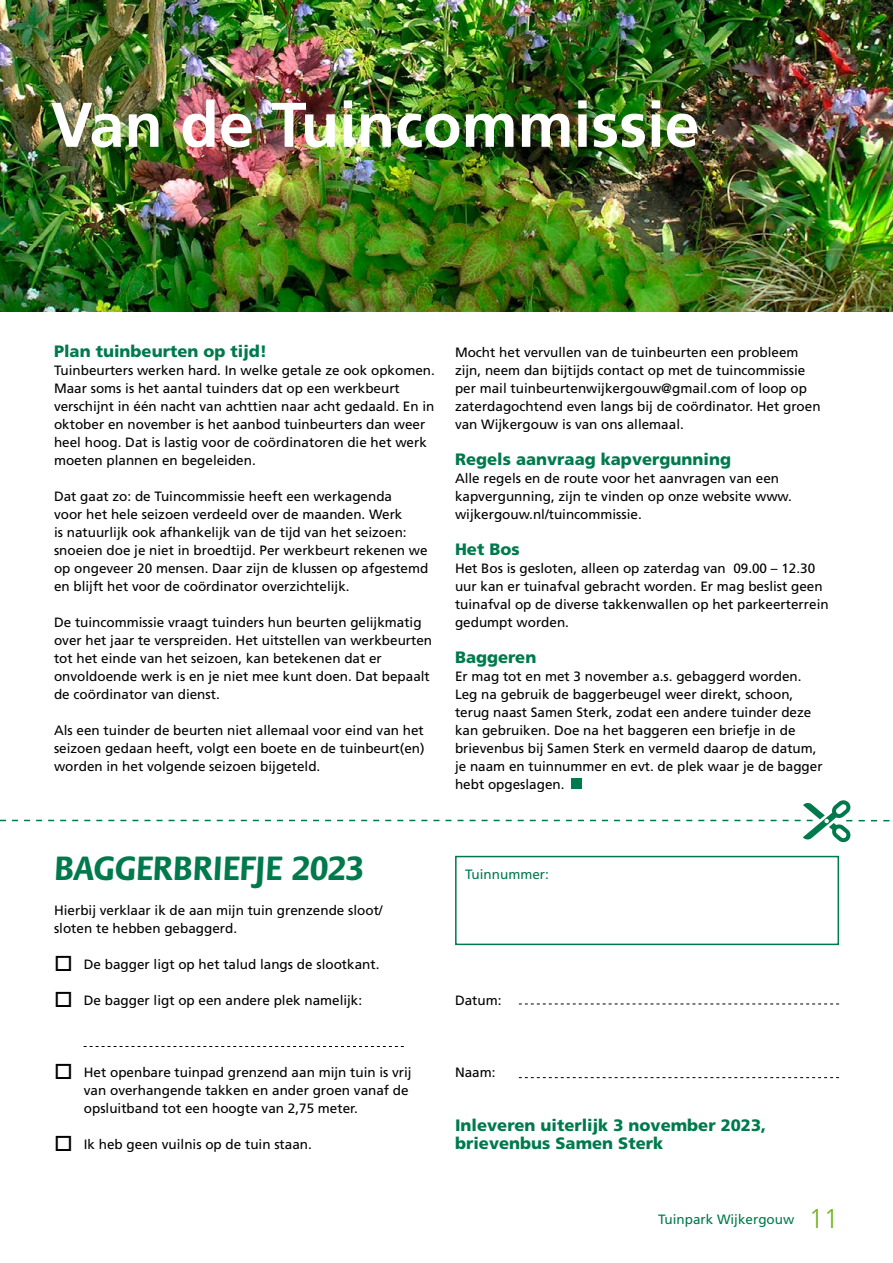
<style>
.page{position:relative;width:893px;height:1263px;background:#fff}
.page>*{position:absolute;margin:0;border:0;box-sizing:border-box;transform-origin:0 0}
.t1{font:700 63px "Frutiger";color:#fff}
.t2{font:700 36px "Flora";color:#007a4d}
.t3{font:900 16.5px/18px "Frutiger";color:#007a4d}
.t4{font:13.5px/18px "Frutiger";color:#000}
.t5{font:13.5px "Frutiger";color:#007a4d}
.s1{font-weight:300;font-size:27px;color:#75b726}
</style>
<div class="page">
<img style="left:0;top:0;width:893px;height:311px">
<div style="left:571px;top:779px;width:11px;height:10px;background:#007a4d"></div>
<svg style="left:0;top:800px;width:890px;height:43px"></svg>
<div style="left:455px;top:856px;width:384px;height:89px;border:2px solid #007a4d"></div>
<svg style="left:519px;top:1003px;width:320px;height:1px"></svg>
<svg style="left:519px;top:1077px;width:320px;height:1px"></svg>
<svg style="left:84px;top:1046px;width:320px;height:1px"></svg>
<h1 class="t1" style="left:51px;top:88px;width:650px">Van de Tuincommissie</h1>
<p class="t3" style="left:54px;top:342px;width:215px">Plan tuinbeurten op tijd!</p>
<p class="t4" style="left:54px;top:361px;width:382px">Tuinbeurters werken hard. In welke getale ze ook opkomen.<br>Maar soms is het aantal tuinders dat op een werkbeurt verschijnt in één nacht van achttien naar acht gedaald. En in oktober en november is het aanbod tuinbeurters dan weer heel hoog. Dat is lastig voor de coördinatoren die het werk moeten plannen en begeleiden.</p>
<p class="t4" style="left:54px;top:487px;width:376px">Dat gaat zo: de Tuincommissie heeft een werkagenda<br>voor het hele seizoen verdeeld over de maanden. Werk<br>is natuurlijk ook afhankelijk van de tijd van het seizoen: snoeien doe je niet in broedtijd. Per werkbeurt rekenen we op ongeveer 20 mensen. Daar zijn de klussen op afgestemd en blijft het voor de coördinator overzichtelijk.</p>
<p class="t4" style="left:54px;top:613px;width:380px">De tuincommissie vraagt tuinders hun beurten gelijkmatig over het jaar te verspreiden. Het uitstellen van werkbeurten tot het einde van het seizoen, kan betekenen dat er onvoldoende werk is en je niet mee kunt doen. Dat bepaalt de coördinator van dienst.</p>
<p class="t4" style="left:54px;top:721px;width:372px;text-align:justify">Als een tuinder de beurten niet allemaal voor eind van het seizoen gedaan heeft, volgt een boete en de tuinbeurt(en) worden in het volgende seizoen bijgeteld.</p>
<p class="t4" style="left:455px;top:343px;width:367px">Mocht het vervullen van de tuinbeurten een probleem zijn, neem dan bijtijds contact op met de tuincommissie per mail tuinbeurtenwijkergouw@gmail.com of loop op zaterdagochtend even langs bij de coördinator. Het groen van Wijkergouw is van ons allemaal.</p>
<p class="t3" style="left:455px;top:450px;width:278px">Regels aanvraag kapvergunning</p>
<p class="t4" style="left:455px;top:469px;width:338px">Alle regels en de route voor het aanvragen van een kapvergunning, zijn te vinden op onze website www. wijkergouw.nl/tuincommissie.</p>
<p class="t3" style="left:455px;top:540px;width:66px">Het Bos</p>
<p class="t4" style="left:455px;top:559px;width:375px">Het Bos is gesloten, alleen op zaterdag van 09.00 – 12.30 uur kan er tuinafval gebracht worden. Er mag beslist geen tuinafval op de diverse takkenwallen op het parkeerterrein gedumpt worden.</p>
<p class="t3" style="left:455px;top:648px;width:83px">Baggeren</p>
<p class="t4" style="left:455px;top:667px;width:369px">Er mag tot en met 3 november a.s. gebaggerd worden.<br>Leg na gebruik de baggerbeugel weer direkt, schoon, terug naast Samen Sterk, zodat een andere tuinder deze kan gebruiken. Doe na het baggeren een briefje in de brievenbus bij Samen Sterk en vermeld daarop de datum, je naam en tuinnummer en evt. de plek waar je de bagger hebt opgeslagen.</p>
<h2 class="t2" style="left:54px;top:849px;width:312px">BAGGERBRIEFJE 2023</h2>
<p class="t4" style="left:54px;top:901px;width:330px">Hierbij verklaar ik de aan mijn tuin grenzende sloot/ sloten te hebben gebaggerd.</p>
<p class="t4" style="left:84px;top:955px;width:297px">De bagger ligt op het talud langs de slootkant.</p>
<p class="t4" style="left:84px;top:991px;width:280px">De bagger ligt op een andere plek namelijk:</p>
<p class="t4" style="left:84px;top:1063px;width:329px">Het openbare tuinpad grenzend aan mijn tuin is vrij van overhangende takken en ander groen vanaf de opsluitband tot een hoogte van 2,75 meter.</p>
<p class="t4" style="left:84px;top:1135px;width:230px">Ik heb geen vuilnis op de tuin staan.</p>
<p class="t5" style="left:465px;top:866px;width:85px">Tuinnummer:</p>
<p class="t4" style="left:455px;top:991px;width:48px">Datum:</p>
<p class="t4" style="left:455px;top:1063px;width:42px">Naam:</p>
<p class="t3" style="left:455px;top:1116px;width:313px">Inleveren uiterlijk 3 november 2023, brievenbus Samen Sterk</p>
<p class="t5" style="left:658px;top:1211px;width:182px">Tuinpark Wijkergouw <span class="s1">11</span></p>
</div>
